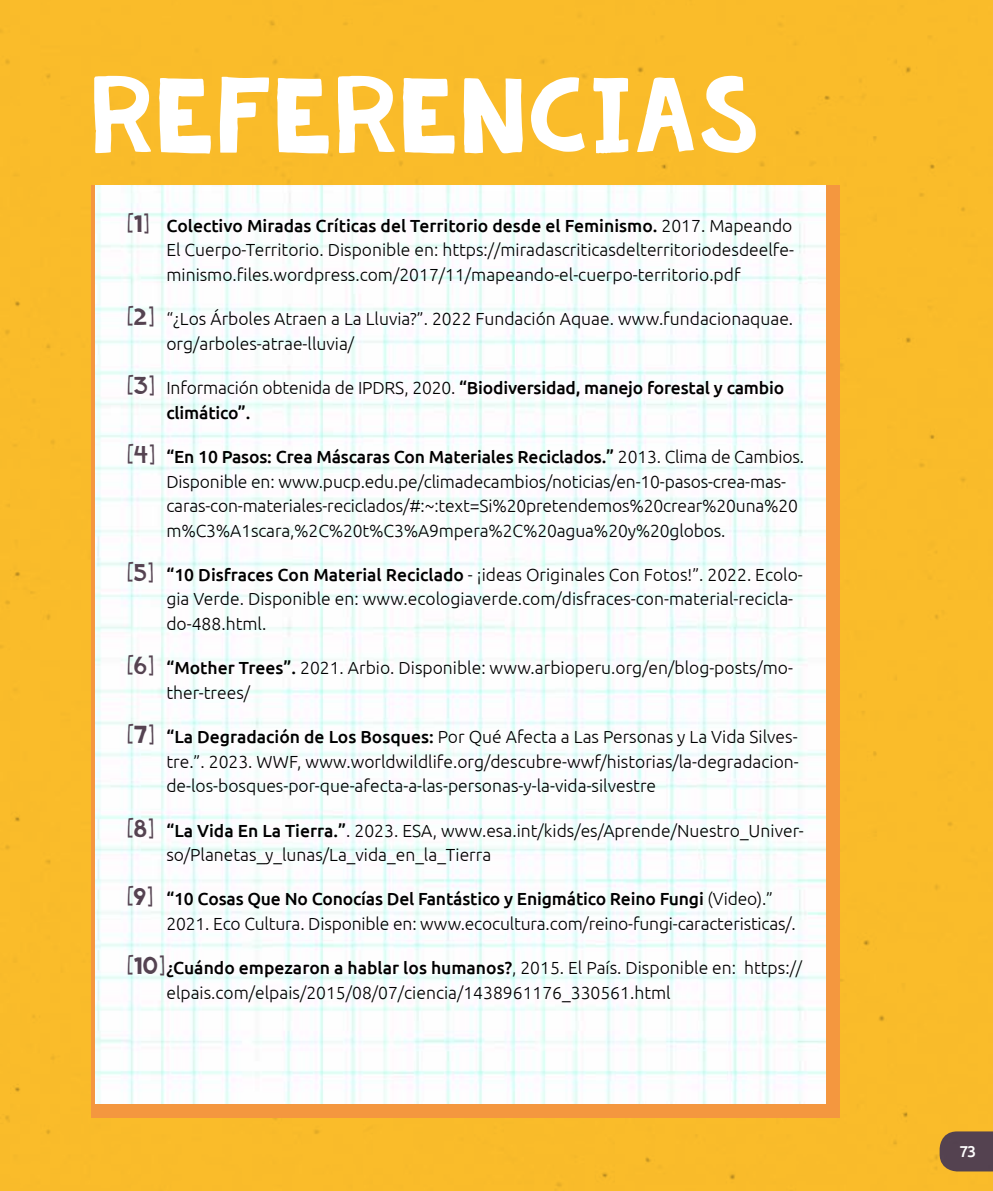
<style>
.page{position:relative;width:993px;height:1191px;background:#fff}
.page>*{position:absolute;margin:0;border:0;box-sizing:border-box;transform-origin:0 0}
.t1{font:78.75px "KG Summer Storm Rough";color:#fff}
.t2{font:300 17.5px/24.5px "Ubuntu";color:#000}
.t3{font:500 17.5px/24.5px "Ubuntu";letter-spacing:-.01em;color:#000}
.t4{font:500 15.75px "Ubuntu";color:#fff}
.s1{font-family:"KG Summer Storm Rough";font-weight:400;color:#554351}
.s2{font-weight:500}
.s3{font-weight:300}
</style>
<div class="page">
<div style="left:0;top:0;width:992px;height:1191px;background:#fabc2a"></div>
<div style="left:91px;top:185px;width:748px;height:933px;background:#f4973f"></div>
<img style="left:96px;top:185px;width:729px;height:918px">
<h1 class="t1" style="left:89px;top:79px;width:671px">REFERENCIAS</h1>
<p class="t2" style="left:166px;top:213px;width:629px;text-align:justify;text-indent:-40px"><span class="s1">[1]</span> <span class="s2">Colectivo Miradas Críticas del Territorio desde el Feminismo.</span> 2017. Mapeando El Cuerpo-Territorio. Disponible en: https://miradascriticasdelterritoriodesdeelfe&shy;minismo.files.wordpress.com/2017/11/mapeando-el-cuerpo-territorio.pdf</p>
<p class="t2" style="left:166px;top:306px;width:628px;text-indent:-40px"><span class="s1">[2]</span> “¿Los Árboles Atraen a La Lluvia?”. 2022 Fundación Aquae. www.fundacionaquae. org/arboles-atrae-lluvia/</p>
<p class="t3" style="left:166px;top:375px;width:619px;text-indent:-40px"><span class="s1">[3]</span> <span class="s3">Información obtenida de IPDRS, 2020.</span> “Biodiversidad, manejo forestal y cambio climático”.</p>
<p class="t2" style="left:166px;top:444px;width:639px;text-indent:-40px"><span class="s1">[4]</span> <span class="s2">“En 10 Pasos: Crea Máscaras Con Materiales Reciclados.”</span> 2013. Clima de Cambios.<br>Disponible en: www.pucp.edu.pe/climadecambios/noticias/en-10-pasos-crea-mas&shy;caras-con-materiales-reciclados/#:~:text=Si%20pretendemos%20crear%20una%20 m%C3%A1scara,%2C%20t%C3%A9mpera%2C%20agua%20y%20globos.</p>
<p class="t2" style="left:166px;top:562px;width:637px;text-indent:-40px"><span class="s1">[5]</span> <span class="s2">“10 Disfraces Con Material Reciclado</span> - ¡ideas Originales Con Fotos!”. 2022. Ecolo&shy;gia Verde. Disponible en: www.ecologiaverde.com/disfraces-con-material-recicla&shy;do-488.html.</p>
<p class="t2" style="left:166px;top:655px;width:628px;text-indent:-40px"><span class="s1">[6]</span> <span class="s2">“Mother Trees”.</span> 2021. Arbio. Disponible: www.arbioperu.org/en/blog-posts/mo&shy;ther-trees/</p>
<p class="t2" style="left:166px;top:724px;width:633px;text-align:justify;text-indent:-40px"><span class="s1">[7]</span> <span class="s2">“La Degradación de Los Bosques:</span> Por Qué Afecta a Las Personas y La Vida Silves&shy;tre.”. 2023. WWF, www.worldwildlife.org/descubre-wwf/historias/la-degradacion&shy;de-los-bosques-por-que-afecta-a-las-personas-y-la-vida-silvestre</p>
<p class="t2" style="left:166px;top:817px;width:638px;text-indent:-40px"><span class="s1">[8]</span> <span class="s2">“La Vida En La Tierra.”</span>. 2023. ESA, www.esa.int/kids/es/Aprende/Nuestro_Univer&shy;so/Planetas_y_lunas/La_vida_en_la_Tierra</p>
<p class="t2" style="left:166px;top:886px;width:630px;text-indent:-40px"><span class="s1">[9]</span> <span class="s2">“10 Cosas Que No Conocías Del Fantástico y Enigmático Reino Fungi</span> (Video).”<br>2021. Eco Cultura. Disponible en: www.ecocultura.com/reino-fungi-caracteristicas/.</p>
<p class="t2" style="left:166px;top:955px;width:637px;text-indent:-40px"><span class="s1">[10]</span><span class="s2">¿Cuándo empezaron a hablar los humanos?</span>, 2015. El País. Disponible en: https:// elpais.com/elpais/2015/08/07/ciencia/1438961176_330561.html</p>
<p class="t4" style="left:959px;top:1141px;width:18px">73</p>
</div>
